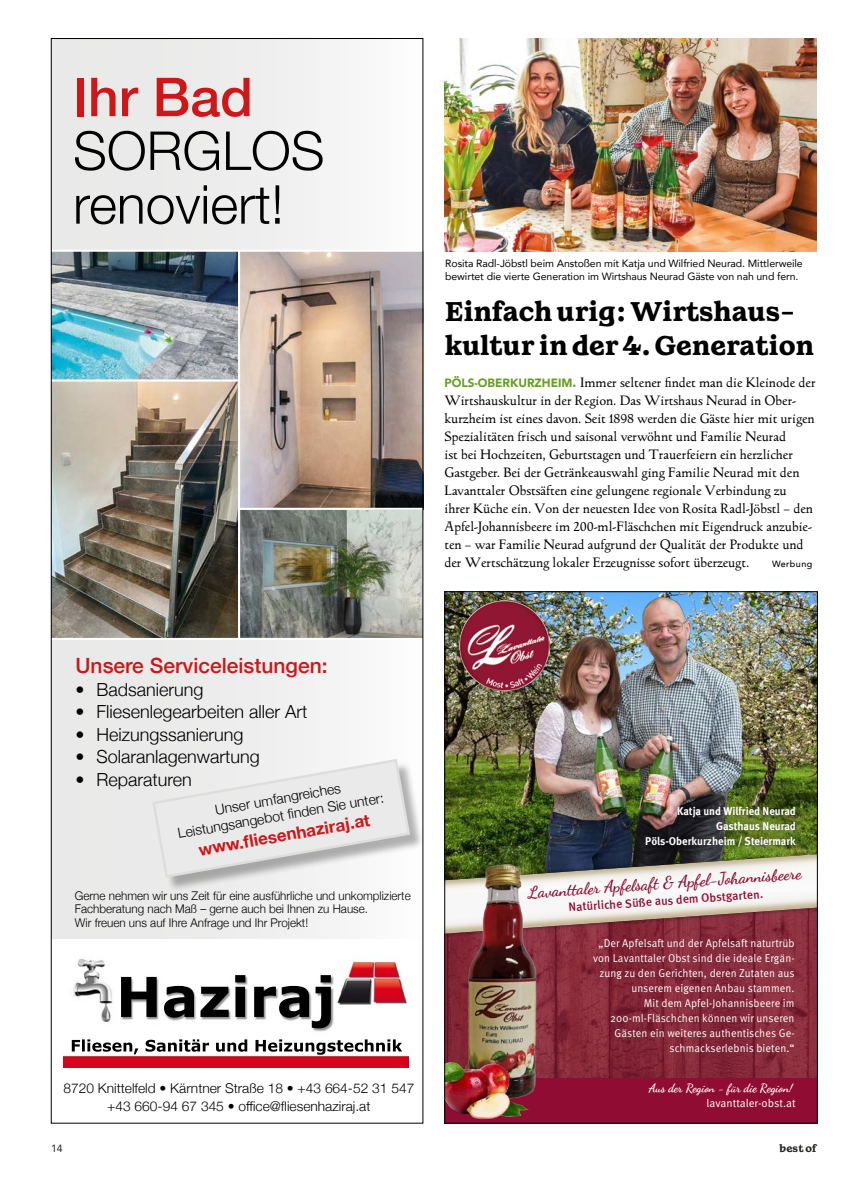
<style>
.page{position:relative;width:842px;height:1200px;background:#fff}
.page>*{position:absolute;margin:0;border:0;box-sizing:border-box;transform-origin:0 0}
.t1{font:300 53.7px/53.7px "Helvetica Neue";color:#000}
.t2{font:500 53.7px "Helvetica Neue";color:#cd1719}
.t3{font:700 27px/34.5px "Walden";letter-spacing:-.01em;color:#000}
.t4{font:500 21px "Helvetica Neue";color:#cd1719}
.t5{font:300 18px "Helvetica Neue";color:#000}
.t6{font:700 16.95px "Helvetica Neue";color:#cd1719}
.t7{font:700 16.5px "Dancing Script";color:#910c32}
.t8{font:300 13.95px/17px "Helvetica Neue";color:#000;text-align:center}
.t9{font:13.5px/18px "LTC Italian Old Style Pro";color:#000}
.t10{font:300 13.5px/18px "Helvetica Neue";color:#000;text-align:center}
.t11{font:300 12px/13.5px "Helvetica Neue";color:#000}
.t12{font:500 12px "Meta Pro";color:#910c32}
.t13{font:700 12px "Dancing Script";color:#fff}
.t14{font:11.25px/15px "Meta Pro";letter-spacing:.01em;color:#fff;text-align:right;scale:.95 1}
.t15{font:700 11.25px/14.9px "Meta Pro";color:#fff;text-align:right;scale:.95 1}
.t16{font:11.25px "Meta Pro";letter-spacing:.01em;color:#fff}
.t17{font:10.5px/13.5px "Avenir";letter-spacing:-.01em;color:#000}
.t18{font:700 10.5px "Walden";letter-spacing:.01em;color:#282827}
.t19{font:10.5px "Avenir";color:#282827}
.t20{font:500 9px "Avenir";letter-spacing:.05em;color:#000}
.s1{font-family:"Avenir";font-weight:900;font-size:12px;color:#669e24}
.s2{font-family:"Avenir";font-weight:900;color:#669e24}
</style>
<div class="page">
<img style="left:64px;top:958px;width:344px;height:108px">
<div style="left:51px;top:637px;width:372px;height:301px;background:linear-gradient(to right,#e5e5e5,#f9f9f9)"></div>
<div style="left:51px;top:38px;width:372px;height:236px;background:linear-gradient(to right,#e6e6e5,#f9f9f9)"></div>
<img style="left:53px;top:381px;width:185px;height:256px">
<img style="left:53px;top:252px;width:185px;height:127px">
<img style="left:240px;top:510px;width:181px;height:127px">
<img style="left:240px;top:252px;width:181px;height:255px">
<hr style="left:238px;top:250px;width:2px;height:388px;background:#fff">
<hr style="left:51px;top:249px;width:372px;height:3px;background:#fff">
<hr style="left:51px;top:637px;width:372px;height:3px;background:#fff">
<div style="left:155px;top:761px;width:270px;height:131px;background:#000;opacity:.3"></div>
<svg style="left:151px;top:757px;width:261px;height:122px;background:#e6e6e6"></svg>
<img style="left:446px;top:593px;width:369px;height:245px">
<img style="left:446px;top:939px;width:369px;height:138px">
<div style="left:444px;top:1077px;width:373px;height:46px;background:#910c32"></div>
<img style="left:513px;top:593px;width:256px;height:245px">
<div style="left:444px;top:839px;width:373px;height:100px;background:#000;opacity:.5"></div>
<svg style="left:446px;top:838px;width:369px;height:98px"></svg>
<img style="left:632px;top:793px;width:177px;height:65px">
<img style="left:460px;top:600px;width:89px;height:90px">
<img style="left:458px;top:855px;width:87px;height:239px">
<img style="left:446px;top:1052px;width:83px;height:67px">
<img style="left:444px;top:38px;width:373px;height:213px">
<h1 class="t2" style="left:73px;top:54px;width:181px">Ihr Bad</h1>
<h1 class="t1" style="left:73px;top:120px;width:253px">SORGLOS renoviert!</h1>
<p class="t17" style="left:445px;top:256px;width:359px">Rosita Radl-Jöbstl beim Anstoßen mit Katja und Wilfried Neurad. Mittlerweile bewirtet die vierte Generation im Wirtshaus Neurad Gäste von nah und fern.</p>
<h2 class="t3" style="left:445px;top:293px;width:371px">Einfach urig: Wirtshaus&shy;kultur in der 4. Generation</h2>
<p class="t9" style="left:444px;top:373px;width:373px"><span class="s1">PÖLS-OBERKURZHEIM</span><span class="s2">.</span> Immer seltener findet man die Kleinode der Wirtshauskultur in der Region. Das Wirtshaus Neurad in Ober&shy;kurzheim ist eines davon. Seit 1898 werden die Gäste hier mit urigen Spezialitäten frisch und saisonal verwöhnt und Familie Neurad<br>ist bei Hochzeiten, Geburtstagen und Trauerfeiern ein herzlicher Gastgeber. Bei der Getränkeauswahl ging Familie Neurad mit den Lavanttaler Obstsäften eine gelungene regionale Verbindung zu<br>ihrer Küche ein. Von der neuesten Idee von Rosita Radl-Jöbstl – den Apfel-Johannisbeere im 200-ml-Fläschchen mit Eigendruck anzubie&shy;ten – war Familie Neurad aufgrund der Qualität der Produkte und der Wertschätzung lokaler Erzeugnisse sofort überzeugt.</p>
<p class="t20" style="left:772px;top:556px;width:42px">Werbung</p>
<h3 class="t4" style="left:75px;top:648px;width:254px">Unsere Serviceleistungen:</h3>
<h3 class="t5" style="left:75px;top:674px;width:130px">• Badsanierung</h3>
<h3 class="t5" style="left:75px;top:697px;width:234px">• Fliesenlegearbeiten aller Art</h3>
<h3 class="t5" style="left:75px;top:719px;width:170px">• Heizungssanierung</h3>
<h3 class="t5" style="left:75px;top:742px;width:186px">• Solaranlagenwartung</h3>
<h3 class="t5" style="left:75px;top:764px;width:118px">• Reparaturen</h3>
<p class="t8" style="left:173px;top:807px;width:210px;rotate:-10deg">Unser umfangreiches<br>Leistungsangebot fi nden Sie unter:</p>
<p class="t6" style="left:197px;top:836px;width:175px;rotate:-10deg">www.fl iesenhaziraj.at</p>
<p class="t11" style="left:75px;top:887px;width:337px">Gerne nehmen wir uns Zeit für eine ausführliche und unkomplizierte<br>Fachberatung nach Maß – gerne auch bei Ihnen zu Hause.<br>Wir freuen uns auf Ihre Anfrage und Ihr Projekt!</p>
<p class="t10" style="left:63px;top:1077px;width:352px">8720 Knittelfeld • Kärntner Straße 18 • +43 664-52 31 547 +43 660-94 67 345 • office@fliesenhaziraj.at</p>
<p class="t15" style="left:645px;top:803px;width:160px">Katja und Wilfried Neurad<br>Gasthaus Neurad<br>Pöls-Oberkurzheim / Steiermark</p>
<p class="t7" style="left:527px;top:881px;width:275px;rotate:-4deg">Lavanttaler Apfelsaft &amp; Apfel-Johannisbee re</p>
<p class="t12" style="left:568px;top:899px;width:197px;rotate:-4deg">Natürliche Süße aus dem Obstgarten.</p>
<p class="t14" style="left:593px;top:935px;width:214px">„Der Apfelsaft und der Apfelsaft naturtrüb von Lavanttaler Obst sind die ideale Ergän&shy;zung zu den Gerichten, deren Zutaten aus unserem eigenen Anbau stammen.<br>Mit dem Apfel-Johannisbeere im 200-ml-Fläschchen können wir unseren Gästen ein weiteres authentisches Ge&shy;schmackserlebnis bieten.“</p>
<p class="t13" style="left:649px;top:1080px;width:145px">Aus der Region - für die Region!</p>
<p class="t16" style="left:706px;top:1095px;width:91px">lavanttaler-obst.at</p>
<p class="t19" style="left:51px;top:1139px;width:13px">14</p>
<p class="t18" style="left:779px;top:1140px;width:39px">best of</p>
</div>
